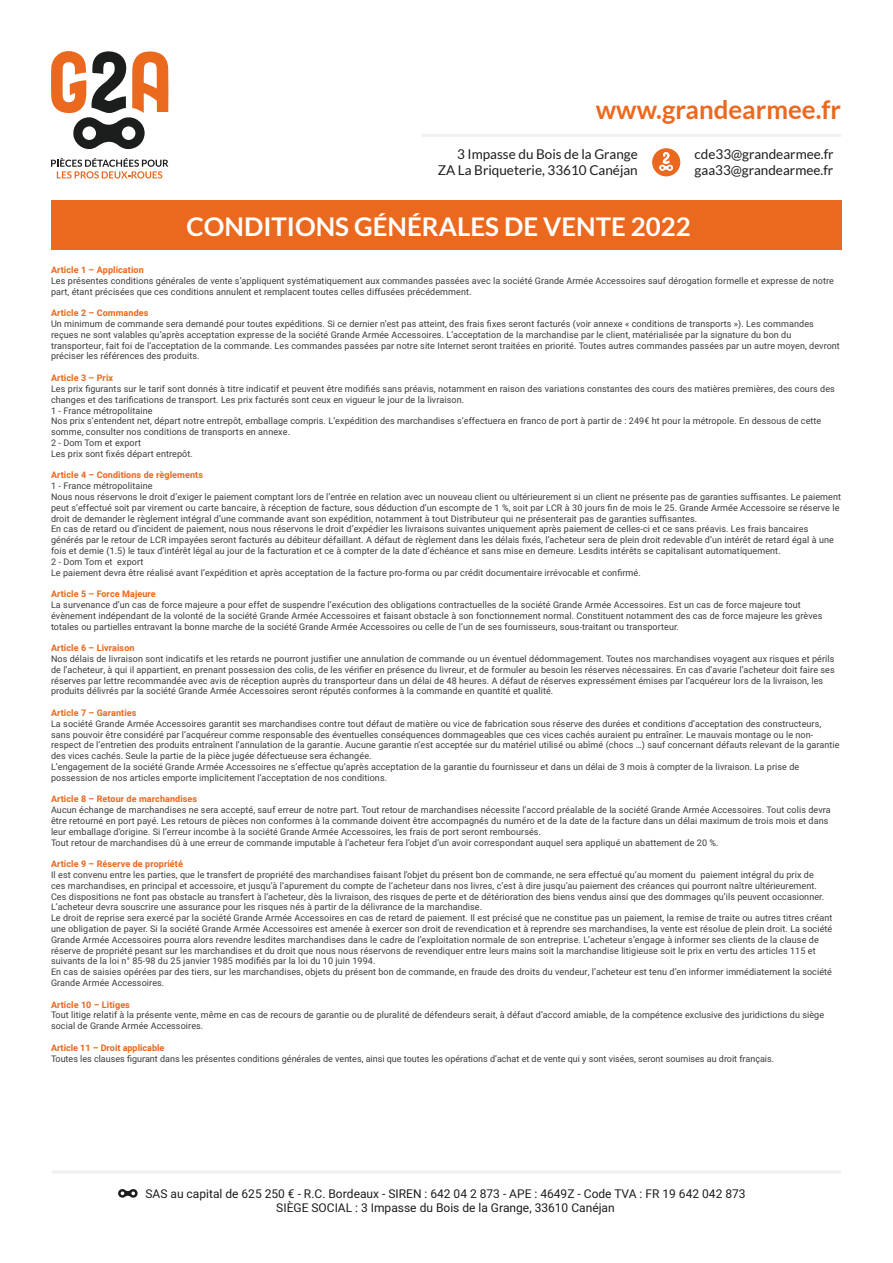
<style>
.page{position:relative;width:893px;height:1263px;background:#fff}
.page>*{position:absolute;margin:0;border:0;box-sizing:border-box;transform-origin:0 0}
.t1{font:700 25.8px "Lato";color:#fff}
.t2{font:700 25.8px "Lato";color:#eb691f}
.t3{font:13.5px/16.2px "Lato";color:#1c1d1d;text-align:right}
.t4{font:12px/14.4px "Heebo";color:#1c1d1d;text-align:center}
.t5{font:9px/10.8px "Heebo";letter-spacing:.01em;color:#3b3b3c}
.t6{font:700 9px "Heebo";letter-spacing:.01em;color:#eb691f}
</style>
<div class="page">
<hr style="left:52px;top:1170px;width:789px;height:3px;background:#f0f0ef">
<svg style="left:51px;top:51px;width:118px;height:128px"></svg>
<hr style="left:422px;top:134px;width:419px;height:3px;background:#f0f0ef">
<svg style="left:652px;top:148px;width:28px;height:28px"></svg>
<svg style="left:118px;top:1189px;width:20px;height:9px"></svg>
<div style="left:51px;top:201px;width:791px;height:49px;background:#eb691f"></div>
<h1 class="t2" style="left:596px;top:95px;width:247px">www.grandearmee.fr</h1>
<h2 class="t3" style="left:438px;top:146px;width:202px">3 Impasse du Bois de la Grange<br>ZA La Briqueterie, 33610 Canéjan</h2>
<h2 class="t3" style="left:695px;top:146px;width:141px;text-align:left">cde33@grandearmee.fr gaa33@grandearmee.fr</h2>
<h1 class="t1" style="left:187px;top:212px;width:506px">CONDITIONS GÉNÉRALES DE VENTE 2022</h1>
<p class="t6" style="left:51px;top:264px;width:94px">Article 1 – Application</p>
<p class="t5" style="left:51px;top:275px;width:784px">Les présentes conditions générales de vente s’appliquent systématiquement aux commandes passées avec la société Grande Armée Accessoires sauf dérogation formelle et expresse de notre part, étant précisées que ces conditions annulent et remplacent toutes celles diffusées précédemment.</p>
<p class="t6" style="left:51px;top:307px;width:99px">Article 2 – Commandes</p>
<p class="t5" style="left:51px;top:318px;width:790px">Un minimum de commande sera demandé pour toutes expéditions. Si ce dernier n’est pas atteint, des frais fixes seront facturés (voir annexe « conditions de transports »). Les commandes reçues ne sont valables qu’après acceptation expresse de la société Grande Armée Accessoires. L’acceptation de la marchandise par le client, matérialisée par la signature du bon du transporteur, fait foi de l’acceptation de la commande. Les commandes passées par notre site Internet seront traitées en priorité. Toutes autres commandes passées par un autre moyen, devront préciser les références des produits.</p>
<p class="t6" style="left:51px;top:372px;width:64px">Article 3 – Prix</p>
<p class="t5" style="left:51px;top:383px;width:785px">Les prix figurants sur le tarif sont donnés à titre indicatif et peuvent être modifiés sans préavis, notamment en raison des variations constantes des cours des matières premières, des cours des changes et des tarifications de transport. Les prix facturés sont ceux en vigueur le jour de la livraison.<br>1 - France métropolitaine<br>Nos prix s’entendent net, départ notre entrepôt, emballage compris. L’expédition des marchandises s’effectuera en franco de port à partir de : 249€ ht pour la métropole. En dessous de cette somme, consulter nos conditions de transports en annexe.<br>2 - Dom Tom et export<br>Les prix sont fixés départ entrepôt.</p>
<p class="t6" style="left:51px;top:469px;width:153px">Article 4 – Conditions de règlements</p>
<p class="t5" style="left:51px;top:480px;width:792px">1 - France métropolitaine<br>Nous nous réservons le droit d’exiger le paiement comptant lors de l’entrée en relation avec un nouveau client ou ultérieurement si un client ne présente pas de garanties suffisantes. Le paiement peut s’effectué soit par virement ou carte bancaire, à réception de facture, sous déduction d’un escompte de 1 %, soit par LCR à 30 jours fin de mois le 25. Grande Armée Accessoire se réserve le droit de demander le règlement intégral d’une commande avant son expédition, notamment à tout Distributeur qui ne présenterait pas de garanties suffisantes.<br>En cas de retard ou d’incident de paiement, nous nous réservons le droit d’expédier les livraisons suivantes uniquement après paiement de celles-ci et ce sans préavis. Les frais bancaires générés par le retour de LCR impayées seront facturés au débiteur défaillant. A défaut de règlement dans les délais fixés, l’acheteur sera de plein droit redevable d’un intérêt de retard égal à une fois et demie (1.5) le taux d’intérêt légal au jour de la facturation et ce à compter de la date d’échéance et sans mise en demeure. Lesdits intérêts se capitalisant automatiquement.<br>2 - Dom Tom et export<br>Le paiement devra être réalisé avant l’expédition et après acceptation de la facture pro-forma ou par crédit documentaire irrévocable et confirmé.</p>
<p class="t6" style="left:51px;top:588px;width:106px">Article 5 – Force Majeure</p>
<p class="t5" style="left:51px;top:599px;width:773px">La survenance d’un cas de force majeure a pour effet de suspendre l’exécution des obligations contractuelles de la société Grande Armée Accessoires. Est un cas de force majeure tout évènement indépendant de la volonté de la société Grande Armée Accessoires et faisant obstacle à son fonctionnement normal. Constituent notamment des cas de force majeure les grèves totales ou partielles entravant la bonne marche de la société Grande Armée Accessoires ou celle de l’un de ses fournisseurs, sous-traitant ou transporteur.</p>
<p class="t6" style="left:51px;top:642px;width:85px">Article 6 – Livraison</p>
<p class="t5" style="left:51px;top:653px;width:785px">Nos délais de livraison sont indicatifs et les retards ne pourront justifier une annulation de commande ou un éventuel dédommagement. Toutes nos marchandises voyagent aux risques et périls de l’acheteur, à qui il appartient, en prenant possession des colis, de les vérifier en présence du livreur, et de formuler au besoin les réserves nécessaires. En cas d’avarie l’acheteur doit faire ses réserves par lettre recommandée avec avis de réception auprès du transporteur dans un délai de 48 heures. A défaut de réserves expressément émises par l’acquéreur lors de la livraison, les produits délivrés par la société Grande Armée Accessoires seront réputés conformes à la commande en quantité et qualité.</p>
<p class="t6" style="left:51px;top:706px;width:87px">Article 7 – Garanties</p>
<p class="t5" style="left:51px;top:718px;width:790px">La société Grande Armée Accessoires garantit ses marchandises contre tout défaut de matière ou vice de fabrication sous réserve des durées et conditions d’acceptation des constructeurs, sans pouvoir être considéré par l’acquéreur comme responsable des éventuelles conséquences dommageables que ces vices cachés auraient pu entraîner. Le mauvais montage ou le non&shy;respect de l’entretien des produits entraînent l’annulation de la garantie. Aucune garantie n’est acceptée sur du matériel utilisé ou abîmé (chocs …) sauf concernant défauts relevant de la garantie des vices cachés. Seule la partie de la pièce jugée défectueuse sera échangée.<br>L’engagement de la société Grande Armée Accessoires ne s’effectue qu’après acceptation de la garantie du fournisseur et dans un délai de 3 mois à compter de la livraison. La prise de possession de nos articles emporte implicitement l’acceptation de nos conditions.</p>
<p class="t6" style="left:51px;top:793px;width:148px">Article 8 – Retour de marchandises</p>
<p class="t5" style="left:51px;top:804px;width:781px">Aucun échange de marchandises ne sera accepté, sauf erreur de notre part. Tout retour de marchandises nécessite l’accord préalable de la société Grande Armée Accessoires. Tout colis devra être retourné en port payé. Les retours de pièces non conformes à la commande doivent être accompagnés du numéro et de la date de la facture dans un délai maximum de trois mois et dans leur emballage d’origine. Si l’erreur incombe à la société Grande Armée Accessoires, les frais de port seront remboursés.<br>Tout retour de marchandises dû à une erreur de commande imputable à l’acheteur fera l’objet d’un avoir correspondant auquel sera appliqué un abattement de 20 %.</p>
<p class="t6" style="left:51px;top:858px;width:133px">Article 9 – Réserve de propriété</p>
<p class="t5" style="left:51px;top:869px;width:783px">Il est convenu entre les parties, que le transfert de propriété des marchandises faisant l’objet du présent bon de commande, ne sera effectué qu’au moment du paiement intégral du prix de<br>ces marchandises, en principal et accessoire, et jusqu’à l’apurement du compte de l’acheteur dans nos livres, c’est à dire jusqu’au paiement des créances qui pourront naître ultérieurement.<br>Ces dispositions ne font pas obstacle au transfert à l’acheteur, dès la livraison, des risques de perte et de détérioration des biens vendus ainsi que des dommages qu’ils peuvent occasionner.<br>L’acheteur devra souscrire une assurance pour les risques nés à partir de la délivrance de la marchandise.<br>Le droit de reprise sera exercé par la société Grande Armée Accessoires en cas de retard de paiement. Il est précisé que ne constitue pas un paiement, la remise de traite ou autres titres créant une obligation de payer. Si la société Grande Armée Accessoires est amenée à exercer son droit de revendication et à reprendre ses marchandises, la vente est résolue de plein droit. La société Grande Armée Accessoires pourra alors revendre lesdites marchandises dans le cadre de l’exploitation normale de son entreprise. L’acheteur s’engage à informer ses clients de la clause de réserve de propriété pesant sur les marchandises et du droit que nous nous réservons de revendiquer entre leurs mains soit la marchandise litigieuse soit le prix en vertu des articles 115 et suivants de la loi n° 85-98 du 25 janvier 1985 modifiés par la loi du 10 juin 1994.<br>En cas de saisies opérées par des tiers, sur les marchandises, objets du présent bon de commande, en fraude des droits du vendeur, l’acheteur est tenu d’en informer immédiatement la société Grande Armée Accessoires.</p>
<p class="t6" style="left:51px;top:998px;width:80px">Article 10 – Litiges</p>
<p class="t5" style="left:51px;top:1010px;width:775px">Tout litige relatif à la présente vente, même en cas de recours de garantie ou de pluralité de défendeurs serait, à défaut d’accord amiable, de la compétence exclusive des juridictions du siège social de Grande Armée Accessoires.</p>
<p class="t6" style="left:51px;top:1041px;width:115px">Article 11 – Droit applicable</p>
<p class="t5" style="left:51px;top:1053px;width:725px">Toutes les clauses figurant dans les présentes conditions générales de ventes, ainsi que toutes les opérations d’achat et de vente qui y sont visées, seront soumises au droit français.</p>
<h3 class="t4" style="left:145px;top:1186px;width:602px">SAS au capital de 625 250 € - R.C. Bordeaux - SIREN : 642 04 2 873 - APE : 4649Z - Code TVA : FR 19 642 042 873<br>SIÈGE SOCIAL : 3 Impasse du Bois de la Grange, 33610 Canéjan</h3>
</div>
